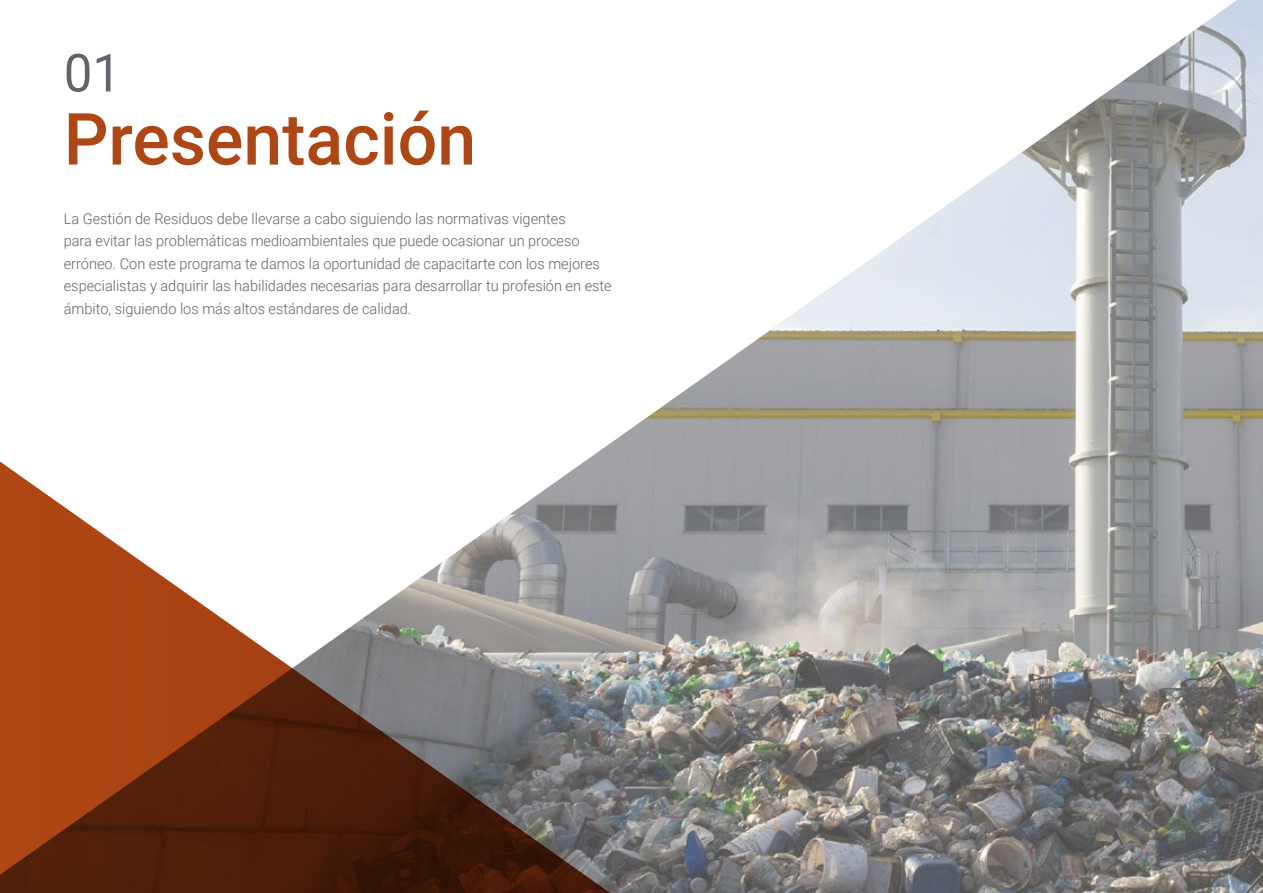
<style>
.page{position:relative;width:1263px;height:893px;background:#fff}
.page>*{position:absolute;margin:0;border:0;box-sizing:border-box;transform-origin:0 0}
.t1{font:500 72px "Roboto";color:#ae4615}
.t2{font:52.5px "Roboto";color:#61646a}
.t3{font:300 15px/22.5px "Roboto";color:#61646a}
</style>
<div class="page">
<img style="left:607px;top:0;width:656px;height:893px">
<svg style="left:0;top:446px;width:640px;height:447px"></svg>
<h2 class="t2" style="left:64px;top:36px;width:59px">01</h2>
<h1 class="t1" style="left:64px;top:89px;width:414px">Presentación</h1>
<p class="t3" style="left:64px;top:207px;width:549px">La Gestión de Residuos debe llevarse a cabo siguiendo las normativas vigentes<br>para evitar las problemáticas medioambientales que puede ocasionar un proceso erróneo. Con este programa te damos la oportunidad de capacitarte con los mejores especialistas y adquirir las habilidades necesarias para desarrollar tu profesión en este ámbito, siguiendo los más altos estándares de calidad.</p>
</div>
